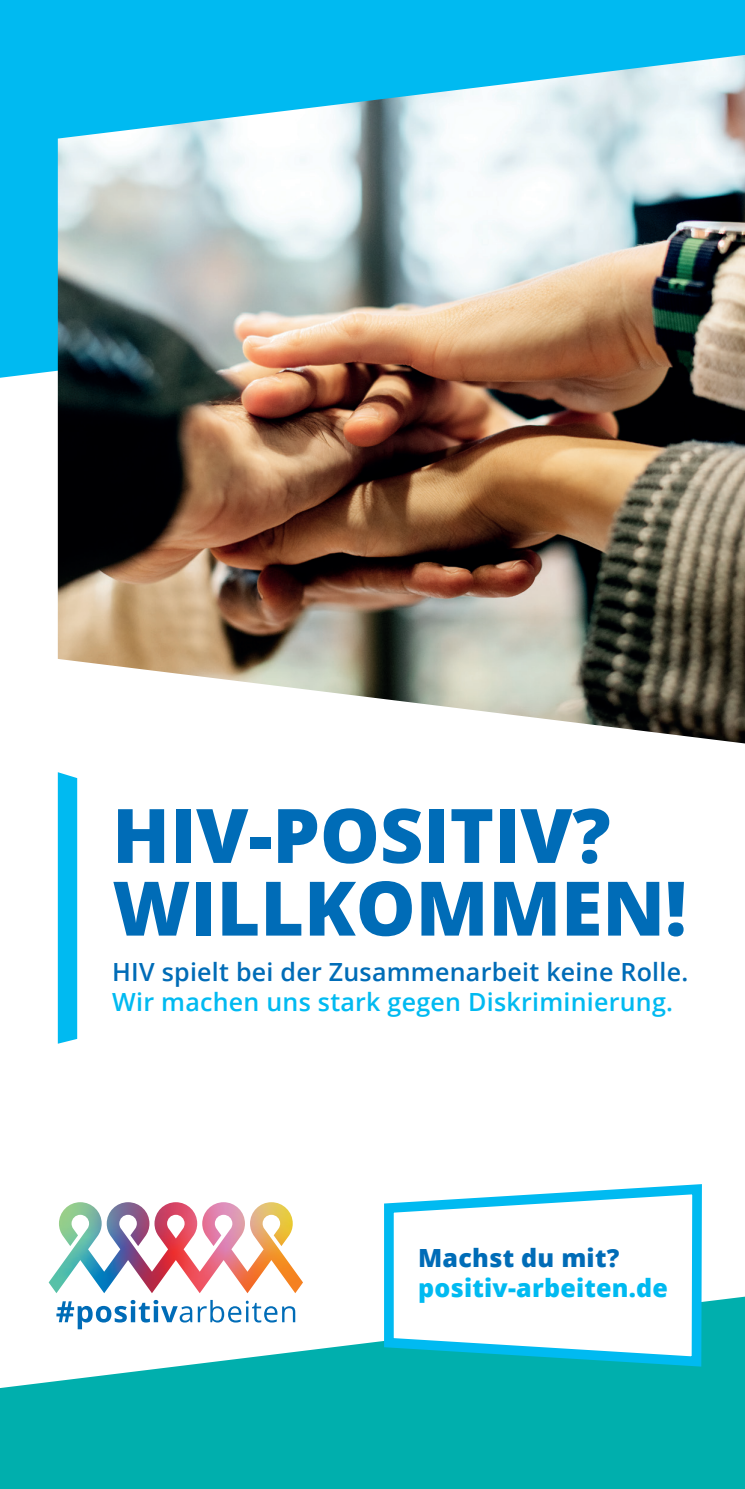
<style>
.page{position:relative;width:745px;height:1489px;background:#fff}
.page>*{position:absolute;margin:0;border:0;box-sizing:border-box;transform-origin:0 0}
.t1{font:800 75.25px/72.8px "Open Sans";color:#006cb7}
.t2{font:600 25px "Open Sans";letter-spacing:.01em;color:#006cb7}
.t3{font:600 25px "Open Sans";letter-spacing:.01em;color:#00baf1}
.t4{font:800 25px "Open Sans";letter-spacing:.01em;color:#00baf1}
.t5{font:800 25px "Open Sans";letter-spacing:.01em;color:#006cb7}
</style>
<div class="page">
<div style="left:0;top:0;width:744px;height:378px;background:#00baf1"></div>
<svg style="left:0;top:1296px;width:744px;height:192px;fill:#00afad"></svg>
<svg style="left:378px;top:1184px;width:328px;height:187px"></svg>
<svg style="left:56px;top:1299px;width:239px;height:30px"></svg>
<img style="left:49px;top:1202px;width:254px;height:91px">
<div style="left:58px;top:772px;width:19px;height:271px;background:#00baf1"></div>
<img style="left:58px;top:55px;width:686px;height:688px">
<p class="t1" style="left:112px;top:795px;width:575px">HIV-POSITIV?<br>WILLKOMMEN!</p>
<p class="t2" style="left:112px;top:954px;width:577px">HIV spielt bei der Zusammenarbeit keine Rolle.</p>
<p class="t3" style="left:112px;top:984px;width:562px">Wir machen uns stark gegen Diskriminierung.</p>
<p class="t5" style="left:418px;top:1239px;width:203px">Machst du mit?</p>
<p class="t4" style="left:418px;top:1269px;width:251px">positiv-arbeiten.de</p>
</div>
